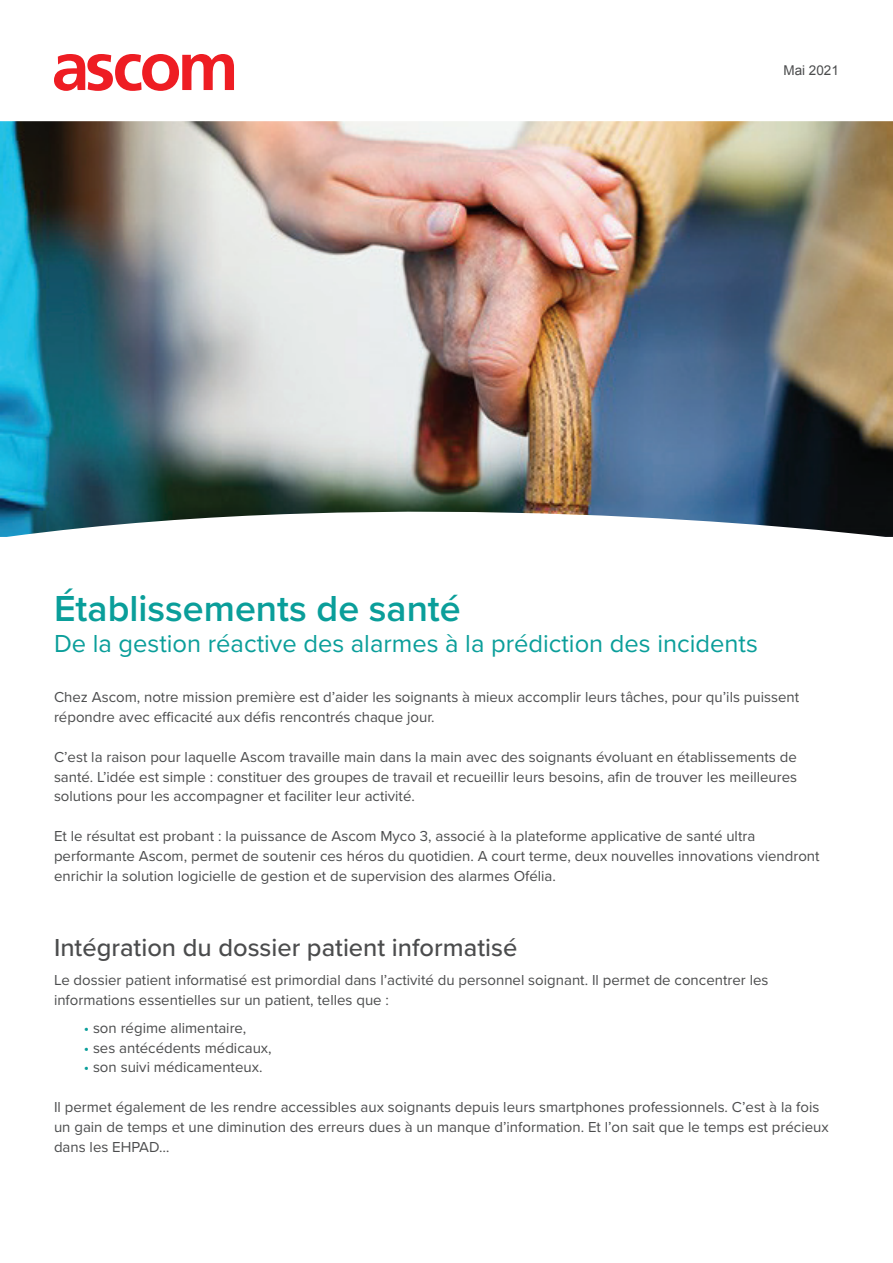
<style>
.page{position:relative;width:893px;height:1263px;background:#fff}
.page>*{position:absolute;margin:0;border:0;box-sizing:border-box;transform-origin:0 0}
.t1{font:600 37.5px "Proxima Nova";color:#0a9e9a}
.t2{font:25.5px "Proxima Nova";color:#0a9e9a}
.t3{font:500 25.5px "Proxima Nova";color:#4b4c4d}
.t4{font:15px/19.8px "Proxima Nova";color:#4b4c4d}
.t5{font:13.5px "Arial";color:#4b4c4d}
.s1{color:#0a9e9a}
</style>
<div class="page">
<img style="left:0;top:121px;width:893px;height:416px">
<svg style="left:54px;top:54px;width:180px;height:37px"></svg>
<p class="t5" style="left:783px;top:62px;width:57px">Mai 2021</p>
<h1 class="t1" style="left:54px;top:581px;width:408px">Établissements de santé</h1>
<h2 class="t2" style="left:54px;top:624px;width:705px">De la gestion réactive des alarmes à la prédiction des incidents</h2>
<p class="t4" style="left:54px;top:687px;width:747px">Chez Ascom, notre mission première est d’aider les soignants à mieux accomplir leurs tâches, pour qu’ils puissent répondre avec efficacité aux défis rencontrés chaque jour.</p>
<p class="t4" style="left:54px;top:746px;width:745px;text-align:justify">C’est la raison pour laquelle Ascom travaille main dans la main avec des soignants évoluant en établissements de santé. L’idée est simple : constituer des groupes de travail et recueillir leurs besoins, afin de trouver les meilleures solutions pour les accompagner et faciliter leur activité.</p>
<p class="t4" style="left:54px;top:825px;width:767px">Et le résultat est probant : la puissance de Ascom Myco 3, associé à la plateforme applicative de santé ultra performante Ascom, permet de soutenir ces héros du quotidien. A court terme, deux nouvelles innovations viendront enrichir la solution logicielle de gestion et de supervision des alarmes Ofélia.</p>
<h2 class="t3" style="left:54px;top:929px;width:465px">Intégration du dossier patient informatisé</h2>
<p class="t4" style="left:54px;top:969px;width:716px">Le dossier patient informatisé est primordial dans l’activité du personnel soignant. Il permet de concentrer les informations essentielles sur un patient, telles que :</p>
<p class="t4" style="left:84px;top:1017px;width:164px"><span class="s1">•</span> son régime alimentaire,</p>
<p class="t4" style="left:84px;top:1037px;width:189px"><span class="s1">•</span> ses antécédents médicaux,</p>
<p class="t4" style="left:84px;top:1057px;width:180px"><span class="s1">•</span> son suivi médicamenteux.</p>
<p class="t4" style="left:54px;top:1096px;width:776px">Il permet également de les rendre accessibles aux soignants depuis leurs smartphones professionnels. C’est à la fois un gain de temps et une diminution des erreurs dues à un manque d’information. Et l’on sait que le temps est précieux dans les EHPAD…</p>
</div>
